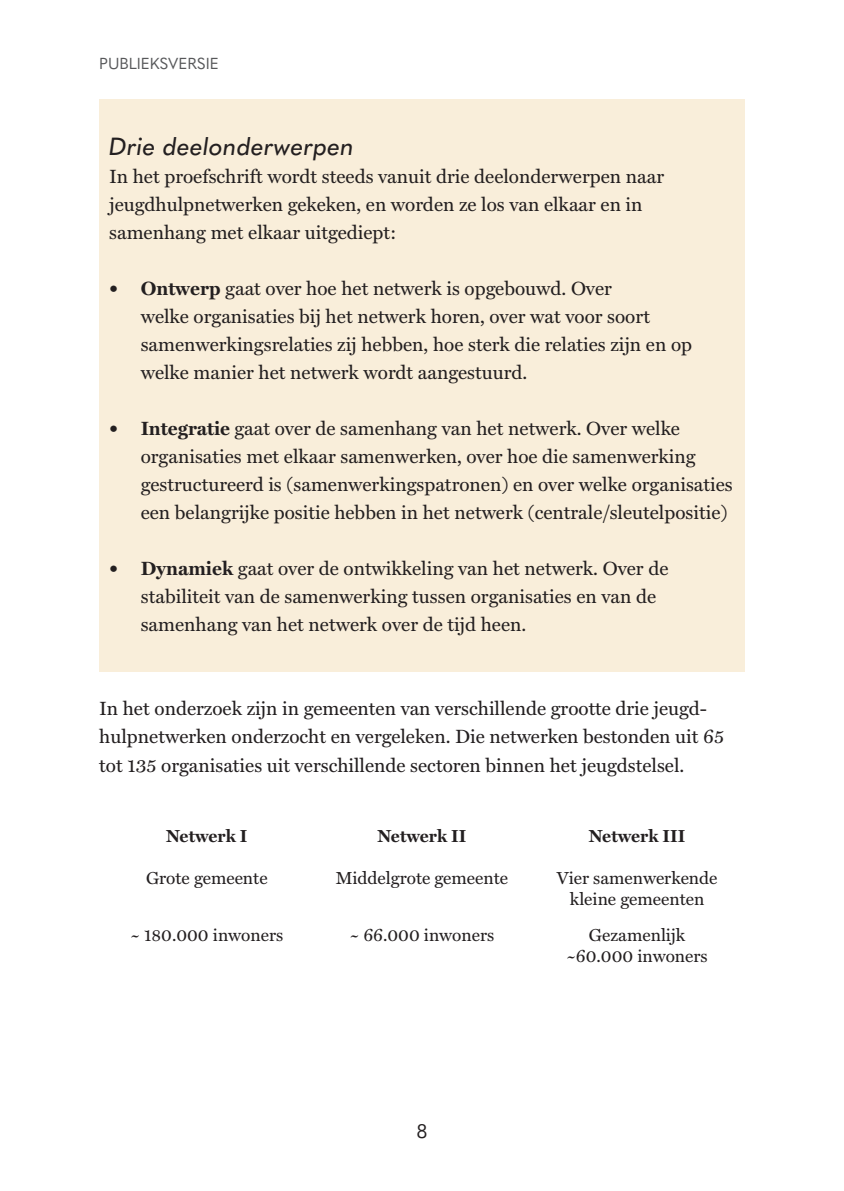
<style>
.page{position:relative;width:844px;height:1191px;background:#fff}
.page>*{position:absolute;margin:0;border:0;box-sizing:border-box;transform-origin:0 0}
.Heading_2{font:italic 500 24.5px "Quasimoda";color:#231f20}
.Heading_2-2{font:19.25px/28px "Miller Text";color:#231f20}
.t1{font:19.25px "Quasimoda";color:#231f20}
.Tabel{font:17.5px/21px "Miller Text";color:#231f20;text-align:center}
.Tabel-2{font:700 17.5px "Miller Text";color:#231f20}
.t2{font:15.75px "Quasimoda";color:#57585a}
.s1{font-weight:700}
</style>
<div class="page">
<div style="left:99px;top:99px;width:645px;height:572px;background:#f9eeda"></div>
<p class="t2" style="left:99px;top:52px;width:121px">PUBLIEKSVERSIE</p>
<p class="Heading_2" style="left:109px;top:128px;width:246px">Drie deelonderwerpen</p>
<p class="Heading_2-2" style="left:109px;top:161px;width:556px">In het proefschrift wordt steeds vanuit drie deelonderwerpen naar jeugdhulpnetwerken gekeken, en worden ze los van elkaar en in samenhang met elkaar uitgediept:</p>
<p class="Heading_2-2" style="left:141px;top:273px;width:552px;text-indent:-31px"><span class="s1">• Ontwerp</span> gaat over hoe het netwerk is opgebouwd. Over<br>welke organisaties bij het netwerk horen, over wat voor soort samenwerkingsrelaties zij hebben, hoe sterk die relaties zijn en op welke manier het netwerk wordt aangestuurd.</p>
<p class="Heading_2-2" style="left:141px;top:413px;width:593px;text-indent:-31px"><span class="s1">• Integratie</span> gaat over de samenhang van het netwerk. Over welke organisaties met elkaar samenwerken, over hoe die samenwerking gestructureerd is (samenwerkingspatronen) en over welke organisaties een belangrijke positie hebben in het netwerk (centrale/sleutelpositie)</p>
<p class="Heading_2-2" style="left:141px;top:553px;width:529px;text-indent:-31px"><span class="s1">• Dynamiek</span> gaat over de ontwikkeling van het netwerk. Over de stabiliteit van de samenwerking tussen organisaties en van de samenhang van het netwerk over de tijd heen.</p>
<p class="Heading_2-2" style="left:99px;top:693px;width:626px">In het onderzoek zijn in gemeenten van verschillende grootte drie jeugd&shy;hulpnetwerken onderzocht en vergeleken. Die netwerken bestonden uit 65 tot 135 organisaties uit verschillende sectoren binnen het jeugdstelsel.</p>
<p class="Tabel-2" style="left:166px;top:822px;width:83px">Netwerk I</p>
<p class="Tabel-2" style="left:377px;top:822px;width:90px">Netwerk II</p>
<p class="Tabel-2" style="left:588px;top:822px;width:98px">Netwerk III</p>
<p class="Tabel" style="left:146px;top:866px;width:123px">Grote gemeente</p>
<p class="Tabel" style="left:336px;top:866px;width:174px">Middelgrote gemeente</p>
<p class="Tabel" style="left:556px;top:866px;width:162px">Vier samenwerkende kleine gemeenten</p>
<p class="Tabel" style="left:130px;top:923px;width:154px">~ 180.000 inwoners</p>
<p class="Tabel" style="left:349px;top:923px;width:146px">~ 66.000 inwoners</p>
<p class="Tabel" style="left:566px;top:923px;width:143px">Gezamenlijk ~60.000 inwoners</p>
<p class="t1" style="left:416px;top:1116px;width:12px">8</p>
</div>
